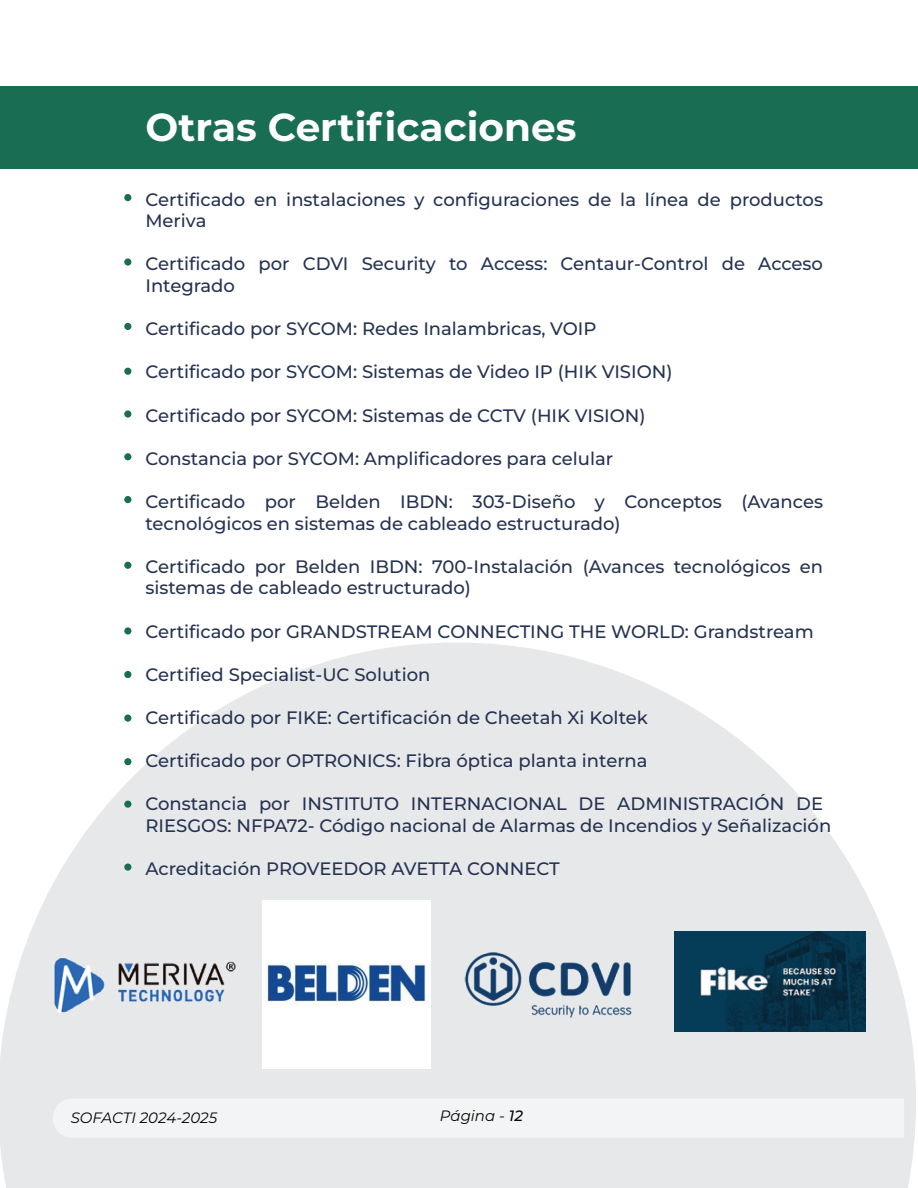
<style>
.page{position:relative;width:918px;height:1188px;background:#fff}
.page>*{position:absolute;margin:0;border:0;box-sizing:border-box;transform-origin:0 0}
.t1{font:700 39px "Montserrat";color:#fff}
.t2{font:100 18px/21.6px "Montserrat";color:#253252}
.t3{font:italic 15px "Montserrat";color:#050504}
.s1{font-weight:500}
</style>
<div class="page">
<div style="left:0;top:86px;width:918px;height:82px;background:#186d52"></div>
<svg style="left:0;top:643px;width:916px;height:545px;fill:#e7e8e9"></svg>
<div style="left:53px;top:1098px;width:851px;height:40px;background:#f3f4f5"></div>
<img style="left:263px;top:901px;width:168px;height:168px">
<img style="left:464px;top:901px;width:167px;height:167px">
<img style="left:675px;top:932px;width:190px;height:100px">
<img style="left:53px;top:958px;width:185px;height:54px">
<div style="left:124px;top:194px;width:7px;height:7px;background:#186d52;border-radius:50%"></div>
<div style="left:124px;top:258px;width:7px;height:8px;background:#186d52;border-radius:50%"></div>
<div style="left:124px;top:323px;width:7px;height:7px;background:#186d52;border-radius:50%"></div>
<div style="left:124px;top:368px;width:7px;height:7px;background:#186d52;border-radius:50%"></div>
<div style="left:124px;top:410px;width:7px;height:8px;background:#186d52;border-radius:50%"></div>
<div style="left:124px;top:453px;width:7px;height:7px;background:#186d52;border-radius:50%"></div>
<div style="left:124px;top:496px;width:7px;height:7px;background:#186d52;border-radius:50%"></div>
<div style="left:124px;top:562px;width:7px;height:7px;background:#186d52;border-radius:50%"></div>
<div style="left:124px;top:627px;width:7px;height:8px;background:#186d52;border-radius:50%"></div>
<div style="left:124px;top:671px;width:7px;height:7px;background:#186d52;border-radius:50%"></div>
<div style="left:124px;top:715px;width:7px;height:7px;background:#186d52;border-radius:50%"></div>
<div style="left:124px;top:758px;width:7px;height:7px;background:#186d52;border-radius:50%"></div>
<div style="left:124px;top:801px;width:7px;height:7px;background:#186d52;border-radius:50%"></div>
<div style="left:124px;top:864px;width:7px;height:7px;background:#186d52;border-radius:50%"></div>
<h1 class="t1" style="left:145px;top:100px;width:433px">Otras Certificaciones</h1>
<p class="t2" style="left:145px;top:188px;width:679px">Certificado en instalaciones y configuraciones de la línea de productos<br>Meriva</p>
<p class="t2" style="left:145px;top:253px;width:679px">Certificado por CDVI Security to Access: Centaur-Control de Acceso<br>Integrado</p>
<p class="t2" style="left:145px;top:318px;width:452px">Certificado por SYCOM: Redes Inalambricas, VOIP</p>
<p class="t2" style="left:145px;top:361px;width:529px">Certificado por SYCOM: Sistemas de Video IP (HIK VISION)</p>
<p class="t2" style="left:145px;top:404px;width:502px">Certificado por SYCOM: Sistemas de CCTV (HIK VISION)</p>
<p class="t2" style="left:145px;top:447px;width:469px">Constancia por SYCOM: Amplificadores para celular</p>
<p class="t2" style="left:145px;top:490px;width:679px">Certificado por Belden IBDN: 303-Diseño y Conceptos (Avances tecnológicos en sistemas de cableado estructurado)</p>
<p class="t2" style="left:145px;top:555px;width:679px">Certificado por Belden IBDN: 700-Instalación (Avances tecnológicos en sistemas de cableado estructurado)</p>
<p class="t2" style="left:145px;top:620px;width:670px">Certificado por GRANDSTREAM CONNECTING THE WORLD: Grandstream</p>
<p class="t2" style="left:145px;top:663px;width:286px">Certified Specialist-UC Solution</p>
<p class="t2" style="left:145px;top:706px;width:504px">Certificado por FIKE: Certificación de Cheetah Xi Koltek</p>
<p class="t2" style="left:145px;top:750px;width:504px">Certificado por OPTRONICS: Fibra óptica planta interna</p>
<p class="t2" style="left:145px;top:793px;width:687px">Constancia por INSTITUTO INTERNACIONAL DE ADMINISTRACIÓN DE<br>RIESGOS: NFPA72- Código nacional de Alarmas de Incendios y Señalización</p>
<p class="t2" style="left:145px;top:858px;width:416px">Acreditación PROVEEDOR AVETTA CONNECT</p>
<p class="t3" style="left:71px;top:1108px;width:148px">SOFACTI 2024-2025</p>
<p class="t3" style="left:440px;top:1106px;width:85px">Página - <span class="s1">12</span></p>
</div>
